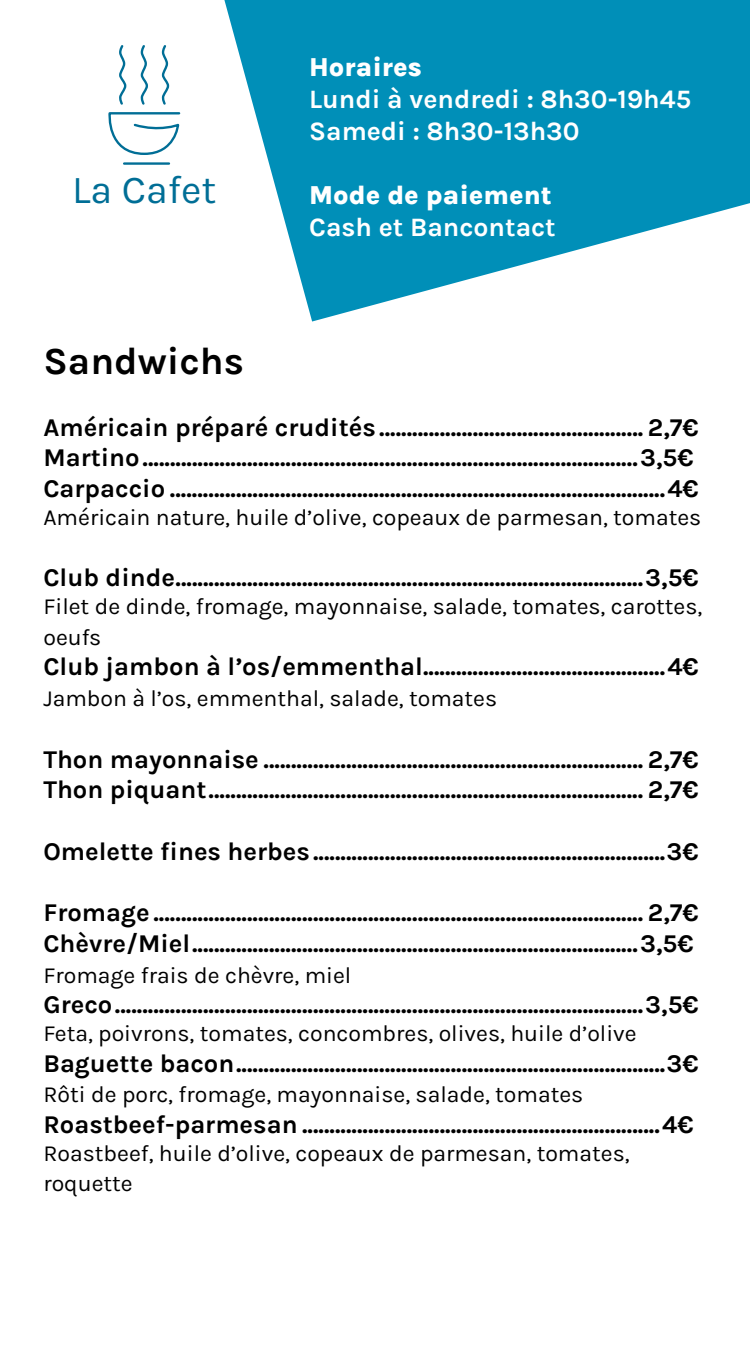
<style>
.page{position:relative;width:750px;height:1350px;background:#fff}
.page>*{position:absolute;margin:0;border:0;box-sizing:border-box;transform-origin:0 0}
.t1{font:39.62px "Karla";color:#006e96}
.t2{font:700 38.38px "Karla";color:#000}
.t3{font:700 26.62px/31.9px "Karla";color:#fff}
.t4{font:800 26.62px "Karla";color:#fff}
.t5{font:700 25.62px/30.8px "Karla";color:#000}
.t6{font:23px/30.8px "Karla";color:#000}
</style>
<div class="page">
<hr style="left:124px;top:162px;width:45px;height:3px;background:#006e96">
<svg style="left:108px;top:45px;width:73px;height:110px"></svg>
<svg style="left:224px;top:0;width:526px;height:322px;fill:#008fb8"></svg>
<h1 class="t1" style="left:72px;top:165px;width:146px">La Cafet</h1>
<h2 class="t2" style="left:43px;top:336px;width:202px">Sandwichs</h2>
<p class="t4" style="left:309px;top:49px;width:114px">Horaires</p>
<p class="t3" style="left:309px;top:82px;width:383px">Lundi à vendredi : 8h30-19h45<br>Samedi : 8h30-13h30</p>
<p class="t4" style="left:309px;top:176px;width:244px">Mode de paiement</p>
<p class="t3" style="left:309px;top:210px;width:248px">Cash et Bancontact</p>
<p class="t5" style="left:43px;top:411px;width:657px">Américain préparé crudités................................................ 2,7€<br>Martino..........................................................................................3,5€<br>Carpaccio ..........................................................................................4€</p>
<p class="t6" style="left:43px;top:501px;width:659px">Américain nature, huile d’olive, copeaux de parmesan, tomates</p>
<p class="t5" style="left:43px;top:561px;width:657px">Club dinde.....................................................................................3,5€</p>
<p class="t6" style="left:43px;top:590px;width:660px">Filet de dinde, fromage, mayonnaise, salade, tomates, carottes, oeufs</p>
<p class="t5" style="left:43px;top:650px;width:657px">Club jambon à l’os/emmenthal............................................4€</p>
<p class="t6" style="left:43px;top:682px;width:455px">Jambon à l’os, emmenthal, salade, tomates</p>
<p class="t5" style="left:43px;top:743px;width:657px">Thon mayonnaise ..................................................................... 2,7€<br>Thon piquant............................................................................... 2,7€</p>
<p class="t5" style="left:43px;top:835px;width:657px">Omelette fines herbes................................................................3€</p>
<p class="t5" style="left:43px;top:896px;width:657px">Fromage ......................................................................................... 2,7€<br>Chèvre/Miel.................................................................................3,5€</p>
<p class="t6" style="left:43px;top:959px;width:309px">Fromage frais de chèvre, miel</p>
<p class="t5" style="left:43px;top:988px;width:657px">Greco................................................................................................3,5€</p>
<p class="t6" style="left:43px;top:1017px;width:595px">Feta, poivrons, tomates, concombres, olives, huile d’olive</p>
<p class="t5" style="left:43px;top:1047px;width:657px">Baguette bacon..............................................................................3€</p>
<p class="t6" style="left:43px;top:1079px;width:541px">Rôti de porc, fromage, mayonnaise, salade, tomates</p>
<p class="t5" style="left:43px;top:1108px;width:652px">Roastbeef-parmesan .................................................................4€</p>
<p class="t6" style="left:43px;top:1137px;width:588px">Roastbeef, huile d’olive, copeaux de parmesan, tomates, roquette</p>
</div>
